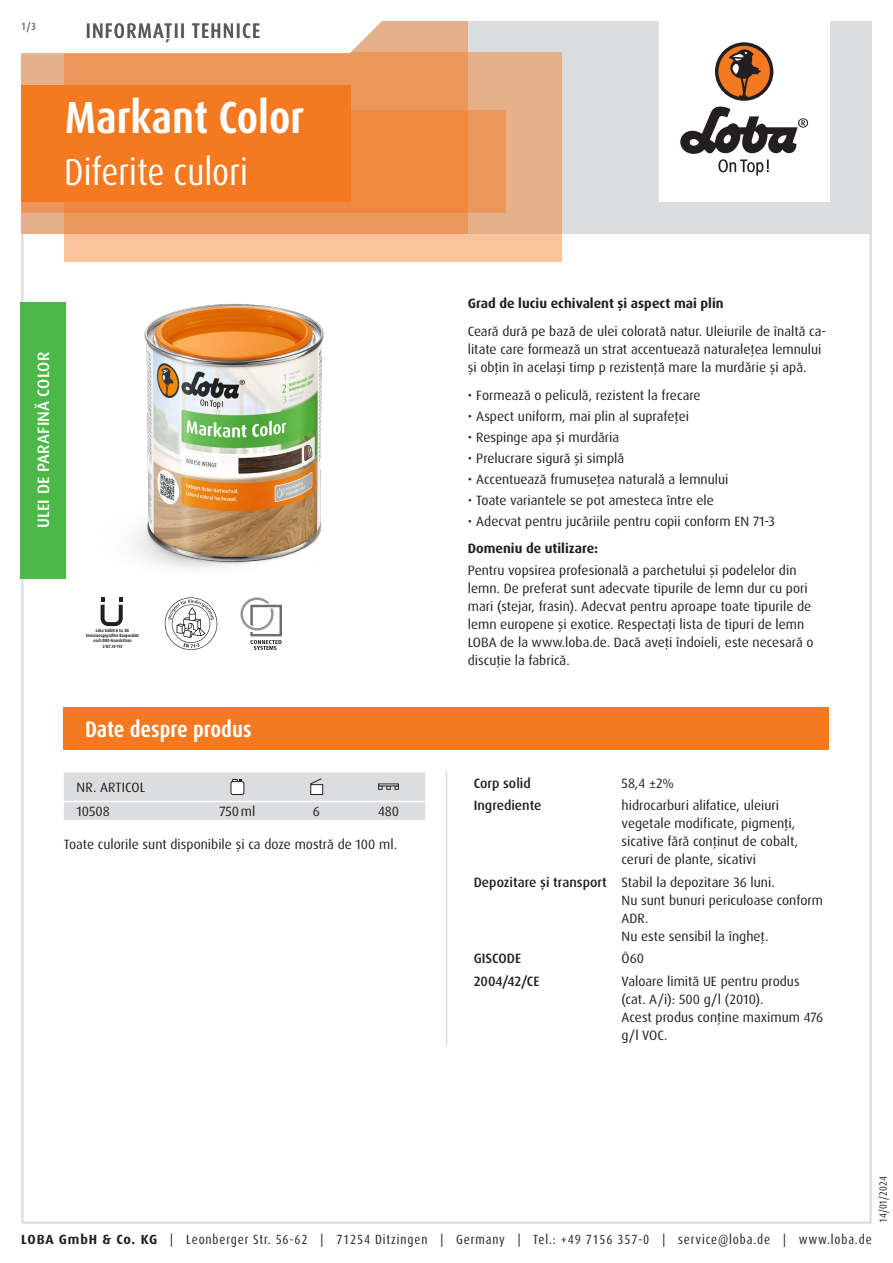
<style>
.page{position:relative;width:893px;height:1263px;background:#fff}
.page>*{position:absolute;margin:0;border:0;box-sizing:border-box;transform-origin:0 0}
.Produktname_weiss{font:700 condensed 45px "Dax Pro";color:#fff}
.Variante_weiss{font:condensed 37.5px "Dax Pro";color:#fff}
.Abschnitt{font:700 condensed 22.5px "Dax Pro";color:#fff}
.TI{font:500 condensed 21px "Dax Pro";letter-spacing:.06em;color:#57585a}
.Produktart_Oel-Veredelung{font:500 16.5px "Dax Pro";letter-spacing:.01em;color:#fff}
.Text{font:13.5px/18px "Dax Pro";color:#231f20}
.Text_ohne_Silbentrennung{font:13.5px/18px "Dax Pro";color:#231f20}
.Text_Medium{font:500 13.5px "Dax Pro";color:#231f20}
.Text_Bold{font:700 13.5px "Dax Pro";color:#231f20}
.Text_Großbuchstaben{font:13.5px "Dax Pro";letter-spacing:.01em;color:#231f20}
.Text_zentriert{font:13.5px "Dax Pro";color:#231f20}
.t1{font:condensed 13.35px "Dax Pro";letter-spacing:.065em;color:#231f20}
.t2{font:condensed 10.5px "Dax Pro";color:#231f20}
.t3{font:500 condensed 10.5px "Dax Pro";color:#57585a}
.t4{font:700 4.5px/5.2px "Dax Pro";color:#231f20;text-align:center;scale:.82 1}
.s1{font-weight:700;font-stretch:normal}
</style>
<div class="page">
<hr style="left:446px;top:771px;width:1px;height:275px;background:#dcdddf">
<svg style="left:64px;top:772px;width:361px;height:48px"></svg>
<hr style="left:378px;top:783px;width:21px;height:3px;background:#fff">
<div style="left:64px;top:707px;width:765px;height:43px;background:#f47921"></div>
<svg style="left:101px;top:597px;width:22px;height:29px"></svg>
<svg style="left:165px;top:597px;width:52px;height:53px"></svg>
<svg style="left:241px;top:597px;width:41px;height:53px"></svg>
<img style="left:134px;top:303px;width:190px;height:266px">
<div style="left:20px;top:302px;width:46px;height:276px;background:#4cb848"></div>
<div style="left:21px;top:21px;width:851px;height:213px;background:#dcdddf"></div>
<div style="left:659px;top:0;width:170px;height:202px;background:#fff"></div>
<svg style="left:680px;top:106px;width:128px;height:70px"></svg>
<div style="left:715px;top:42px;width:58px;height:59px;background:#231f20;border-radius:50%"></div>
<svg style="left:718px;top:45px;width:52px;height:52px"></svg>
<div style="left:64px;top:52px;width:497px;height:209px;background:linear-gradient(to right,#fec79f,#efb992)"></div>
<div style="left:21px;top:111px;width:485px;height:102px;background:#ec975b"></div>
<svg style="left:21px;top:21px;width:447px;height:213px;fill:#ec975b"></svg>
<svg style="left:21px;top:21px;width:411px;height:34px"></svg>
<div style="left:21px;top:85px;width:330px;height:117px;background:#f47921"></div>
<p class="t3" style="left:21px;top:19px;width:16px">1/3</p>
<p class="TI" style="left:86px;top:17px;width:176px">INFORMAŢII TEHNICE</p>
<p class="Produktname_weiss" style="left:65px;top:89px;width:241px">Markant Color</p>
<p class="Variante_weiss" style="left:64px;top:148px;width:185px">Diferite culori</p>
<p class="Produktart_Oel-Veredelung" style="left:33px;top:528px;width:178px;rotate:-90deg">ULEI DE PARAFINĂ COLOR</p>
<p class="t4" style="left:86px;top:628px;width:66px">Loba GmbH &amp; Co. KG<br>Emissionsgeprüftes Bauprodukt nach DIBt-Grundsätzen<br>Z-157.10-193</p>
<p class="Abschnitt" style="left:85px;top:715px;width:168px">Date despre produs</p>
<p class="Text_Großbuchstaben" style="left:77px;top:778px;width:70px">NR. ARTICOL</p>
<p class="Text" style="left:77px;top:803px;width:35px">10508</p>
<p class="Text_zentriert" style="left:219px;top:803px;width:37px">750ml</p>
<p class="Text_zentriert" style="left:313px;top:803px;width:9px">6</p>
<p class="Text_zentriert" style="left:378px;top:803px;width:22px">480</p>
<p class="Text" style="left:64px;top:835px;width:335px">Toate culorile sunt disponibile şi ca doze mostră de 100 ml.</p>
<p class="Text_Bold" style="left:468px;top:295px;width:257px">Grad de luciu echivalent şi aspect mai plin</p>
<p class="Text" style="left:468px;top:323px;width:360px">Ceară dură pe bază de ulei colorată natur. Uleiurile de înaltă ca&shy;litate care formează un strat accentuează naturaleţea lemnului şi obţin în acelaşi timp p rezistenţă mare la murdărie şi apă.</p>
<p class="Text" style="left:468px;top:386px;width:234px">• Formează o peliculă, rezistent la frecare</p>
<p class="Text" style="left:468px;top:407px;width:223px">• Aspect uniform, mai plin al suprafeţei</p>
<p class="Text" style="left:468px;top:428px;width:153px">• Respinge apa şi murdăria</p>
<p class="Text" style="left:468px;top:449px;width:158px">• Prelucrare sigură şi simplă</p>
<p class="Text" style="left:468px;top:470px;width:262px">• Accentuează frumuseţea naturală a lemnului</p>
<p class="Text" style="left:468px;top:491px;width:248px">• Toate variantele se pot amesteca între ele</p>
<p class="Text" style="left:468px;top:512px;width:309px">• Adecvat pentru jucăriile pentru copii conform EN 71-3</p>
<p class="Text_Bold" style="left:468px;top:540px;width:132px">Domeniu de utilizare:</p>
<p class="Text" style="left:468px;top:561px;width:347px">Pentru vopsirea profesională a parchetului şi podelelor din lemn. De preferat sunt adecvate tipurile de lemn dur cu pori mari (stejar, frasin). Adecvat pentru aproape toate tipurile de lemn europene şi exotice. Respectaţi lista de tipuri de lemn LOBA de la www.loba.de. Dacă aveţi îndoieli, este necesară o discuţie la fabrică.</p>
<p class="Text_Medium" style="left:474px;top:774px;width:59px">Corp solid</p>
<p class="Text_ohne_Silbentrennung" style="left:622px;top:774px;width:54px">58,4 ±2%</p>
<p class="Text_Medium" style="left:474px;top:797px;width:69px">Ingrediente</p>
<p class="Text_ohne_Silbentrennung" style="left:622px;top:796px;width:178px">hidrocarburi alifatice, uleiuri vegetale modificate, pigmenţi, sicative fără conţinut de cobalt, ceruri de plante, sicativi</p>
<p class="Text_Medium" style="left:474px;top:873px;width:135px">Depozitare şi transport</p>
<p class="Text_ohne_Silbentrennung" style="left:622px;top:873px;width:155px">Stabil la depozitare 36 luni.</p>
<p class="Text_ohne_Silbentrennung" style="left:622px;top:891px;width:203px">Nu sunt bunuri periculoase conform<br>ADR.</p>
<p class="Text_ohne_Silbentrennung" style="left:622px;top:927px;width:149px">Nu este sensibil la îngheţ.</p>
<p class="Text_Medium" style="left:474px;top:950px;width:49px">GISCODE</p>
<p class="Text_ohne_Silbentrennung" style="left:622px;top:950px;width:24px">Ö60</p>
<p class="Text_Medium" style="left:474px;top:972px;width:67px">2004/42/CE</p>
<p class="Text_ohne_Silbentrennung" style="left:622px;top:972px;width:180px">Valoare limită UE pentru produs (cat. A/i): 500 g/l (2010).</p>
<p class="Text_ohne_Silbentrennung" style="left:622px;top:1008px;width:203px">Acest produs conţine maximum 476 g/l VOC.</p>
<p class="t2" style="left:876px;top:1222px;width:48px;rotate:-90deg">14/01/2024</p>
<p class="t1" style="left:21px;top:1230px;width:852px"><span class="s1">LOBA GmbH &amp; Co. KG</span> | Leonberger Str. 56-62 | 71254 Ditzingen | Germany | Tel.: +49 7156 357-0 | service@loba.de | www.loba.de</p>
</div>
